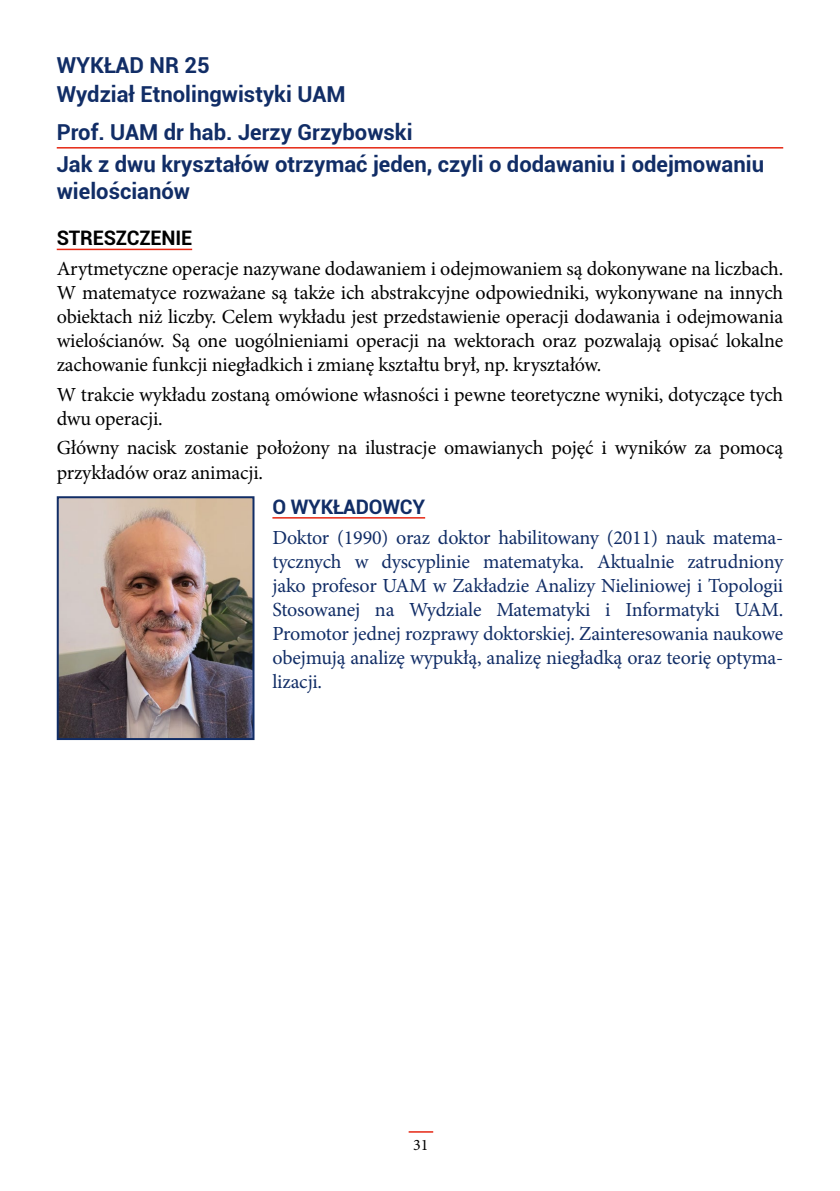
<style>
.page{position:relative;width:840px;height:1191px;background:#fff}
.page>*{position:absolute;margin:0;border:0;box-sizing:border-box;transform-origin:0 0}
.tytul_wykładu{font:700 22px/26.4px "Roboto";color:#112d66}
.Wykladowca{font:700 22px "Roboto";color:#112d66}
.na_wydziale{font:700 22px "Roboto";color:#112d66}
.Wykład_nr{font:700 22px "Roboto";color:#112d66}
.tekst_odstep_nad_1_m{font:20px/24px "Minion Pro";letter-spacing:-.01em;color:#000}
.Owykładowcy_treść{font:20px/24px "Minion Pro";letter-spacing:-.01em;color:#112d66;text-align:justify}
.tekst_z_wyróznieneim{font:700 20px "Roboto";letter-spacing:-.01em;color:#000}
.O_wykladowcy{font:700 20px "Roboto";letter-spacing:-.01em;color:#112d66}
.t1{font:16px "Minion Pro";color:#000}
</style>
<div class="page">
<svg style="left:408px;top:1131px;width:25px;height:1px"></svg>
<hr style="left:57px;top:147px;width:725px;height:2px;background:#e52713">
<hr style="left:57px;top:249px;width:135px;height:1px;background:#e52713">
<hr style="left:272px;top:517px;width:153px;height:1px;background:#e52713">
<img style="left:60px;top:499px;width:191px;height:238px">
<div style="left:57px;top:496px;width:197px;height:244px;border:2px solid #112d66"></div>
<p class="Wykład_nr" style="left:57px;top:50px;width:154px">WYKŁAD NR 25</p>
<p class="na_wydziale" style="left:57px;top:79px;width:290px">Wydział Etnolingwistyki UAM</p>
<p class="Wykladowca" style="left:57px;top:117px;width:357px">Prof. UAM dr hab. Jerzy Grzybowski</p>
<p class="tytul_wykładu" style="left:57px;top:150px;width:708px">Jak z dwu kryształów otrzymać jeden, czyli o dodawaniu i odejmowaniu wielościanów</p>
<p class="tekst_z_wyróznieneim" style="left:57px;top:224px;width:137px">STRESZCZENIE</p>
<p class="tekst_odstep_nad_1_m" style="left:57px;top:257px;width:727px;text-align:justify">Arytmetyczne operacje nazywane dodawaniem i odejmowaniem są dokonywane na liczbach.<br>W matematyce rozważane są także ich abstrakcyjne odpowiedniki, wykonywane na innych obiektach niż liczby. Celem wykładu jest przedstawienie operacji dodawania i odejmowania wielościanów. Są one uogólnieniami operacji na wektorach oraz pozwalają opisać lokalne zachowanie funkcji niegładkich i zmianę kształtu brył, np. kryształów.</p>
<p class="tekst_odstep_nad_1_m" style="left:57px;top:382px;width:727px">W trakcie wykładu zostaną omówione własności i pewne teoretyczne wyniki, dotyczące tych dwu operacji.</p>
<p class="tekst_odstep_nad_1_m" style="left:57px;top:436px;width:727px">Główny nacisk zostanie położony na ilustracje omawianych pojęć i wyników za pomocą przykładów oraz animacji.</p>
<p class="O_wykladowcy" style="left:272px;top:492px;width:154px">O WYKŁADOWCY</p>
<p class="Owykładowcy_treść" style="left:272px;top:525px;width:512px">Doktor (1990) oraz doktor habilitowany (2011) nauk matema&shy;tycznych w dyscyplinie matematyka. Aktualnie zatrudniony jako profesor UAM w Zakładzie Analizy Nieliniowej i Topologii Stosowanej na Wydziale Matematyki i Informatyki UAM.<br>Promotor jednej rozprawy doktorskiej. Zainteresowania naukowe obejmują analizę wypukłą, analizę niegładką oraz teorię optyma&shy;lizacji.</p>
<p class="t1" style="left:413px;top:1133px;width:17px">31</p>
</div>
